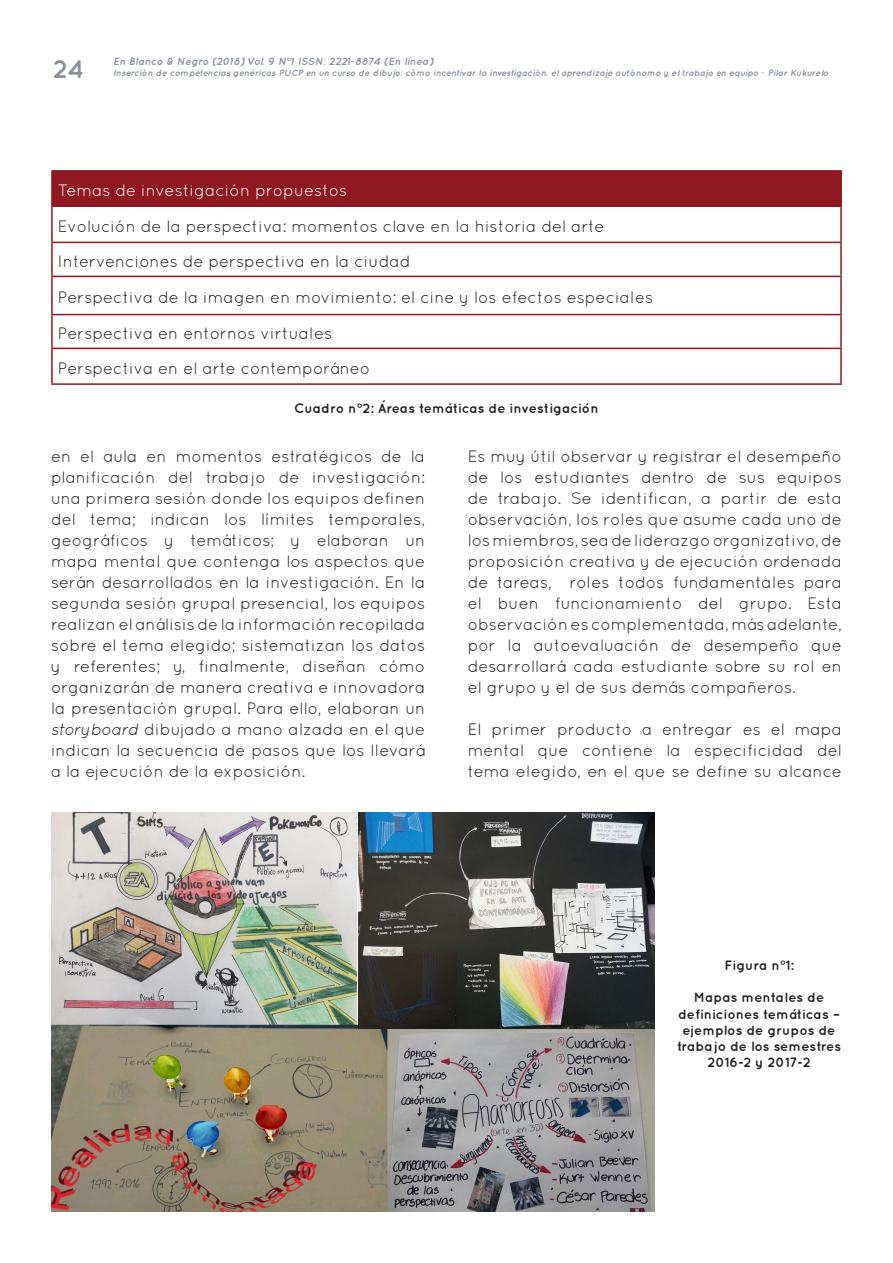
<style>
.page{position:relative;width:893px;height:1263px;background:#fff}
.page>*{position:absolute;margin:0;border:0;box-sizing:border-box;transform-origin:0 0}
.t1{font:700 25.5px "Quicksand";color:#8a8f9a}
.TEXTO{font:16.5px/21px "Quicksand";color:#231f20;text-align:justify}
.t2{font:16.5px "Quicksand";color:#fff}
.cuadro{font:700 13.5px/16.2px "Quicksand";color:#231f20;text-align:center}
.t3{font:italic 700 10.5px "Quicksand";color:#8a8f9a}
.t4{font:italic 700 9px "Quicksand";color:#8a8f9a}
.s1{font-style:italic}
</style>
<div class="page">
<div style="left:52px;top:171px;width:789px;height:35px;background:#901820"></div>
<hr style="left:51px;top:207px;width:2px;height:35px;background:#901820">
<hr style="left:840px;top:207px;width:2px;height:35px;background:#901820">
<hr style="left:51px;top:242px;width:791px;height:1px;background:#901820">
<hr style="left:51px;top:243px;width:2px;height:33px;background:#901820">
<hr style="left:840px;top:243px;width:2px;height:33px;background:#901820">
<hr style="left:51px;top:276px;width:791px;height:1px;background:#901820">
<hr style="left:51px;top:277px;width:2px;height:37px;background:#901820">
<hr style="left:840px;top:277px;width:2px;height:37px;background:#901820">
<hr style="left:51px;top:314px;width:791px;height:1px;background:#901820">
<hr style="left:51px;top:315px;width:2px;height:33px;background:#901820">
<hr style="left:840px;top:315px;width:2px;height:33px;background:#901820">
<hr style="left:51px;top:348px;width:791px;height:1px;background:#901820">
<hr style="left:51px;top:349px;width:2px;height:34px;background:#901820">
<hr style="left:840px;top:349px;width:2px;height:34px;background:#901820">
<hr style="left:51px;top:383px;width:791px;height:2px;background:#901820">
<hr style="left:51px;top:170px;width:791px;height:2px;background:#901820">
<hr style="left:51px;top:172px;width:2px;height:33px;background:#901820">
<hr style="left:840px;top:172px;width:2px;height:33px;background:#901820">
<hr style="left:51px;top:205px;width:791px;height:2px;background:#901820">
<img style="left:51px;top:812px;width:604px;height:400px">
<p class="t1" style="left:53px;top:54px;width:33px">24</p>
<p class="t3" style="left:113px;top:55px;width:322px">En Blanco &amp; Negro (2018) Vol. 9 N°1 ISSN: 2221-8874 (En línea)</p>
<p class="t4" style="left:113px;top:68px;width:717px">Inserción de competencias genéricas PUCP en un curso de dibujo: cómo incentivar la investigación, el aprendizaje autónomo y el trabajo en equipo - Pilar Kukurelo</p>
<p class="t2" style="left:58px;top:181px;width:291px">Temas de investigación propuestos</p>
<p class="TEXTO" style="left:58px;top:216px;width:548px">Evolución de la perspectiva: momentos clave en la historia del arte</p>
<p class="TEXTO" style="left:58px;top:251px;width:354px">Intervenciones de perspectiva en la ciudad</p>
<p class="TEXTO" style="left:58px;top:287px;width:597px">Perspectiva de la imagen en movimiento: el cine y los efectos especiales</p>
<p class="TEXTO" style="left:58px;top:323px;width:276px">Perspectiva en entornos virtuales</p>
<p class="TEXTO" style="left:58px;top:358px;width:314px">Perspectiva en el arte contemporáneo</p>
<p class="cuadro" style="left:294px;top:399px;width:306px">Cuadro n°2: Áreas temáticas de investigación</p>
<p class="TEXTO" style="left:51px;top:446px;width:376px">en el aula en momentos estratégicos de la planificación del trabajo de investigación: una primera sesión donde los equipos definen del tema; indican los límites temporales, geográficos y temáticos; y elaboran un mapa mental que contenga los aspectos que serán desarrollados en la investigación. En la segunda sesión grupal presencial, los equipos realizan el análisis de la información recopilada sobre el tema elegido; sistematizan los datos y referentes; y, finalmente, diseñan cómo organizarán de manera creativa e innovadora la presentación grupal. Para ello, elaboran un <span class="s1">storyboard</span> dibujado a mano alzada en el que indican la secuencia de pasos que los llevará a la ejecución de la exposición.</p>
<p class="TEXTO" style="left:468px;top:446px;width:376px">Es muy útil observar y registrar el desempeño de los estudiantes dentro de sus equipos de trabajo. Se identifican, a partir de esta observación, los roles que asume cada uno de los miembros, sea de liderazgo organizativo, de proposición creativa y de ejecución ordenada de tareas, roles todos fundamentales para el buen funcionamiento del grupo. Esta observación es complementada, más adelante, por la autoevaluación de desempeño que desarrollará cada estudiante sobre su rol en el grupo y el de sus demás compañeros.</p>
<p class="TEXTO" style="left:468px;top:719px;width:376px">El primer producto a entregar es el mapa mental que contiene la especificidad del tema elegido, en el que se define su alcance</p>
<p class="cuadro" style="left:724px;top:957px;width:71px">Figura n°1:</p>
<p class="cuadro" style="left:677px;top:989px;width:165px">Mapas mentales de definiciones temáticas – ejemplos de grupos de trabajo de los semestres<br>2016-2 y 2017-2</p>
</div>
